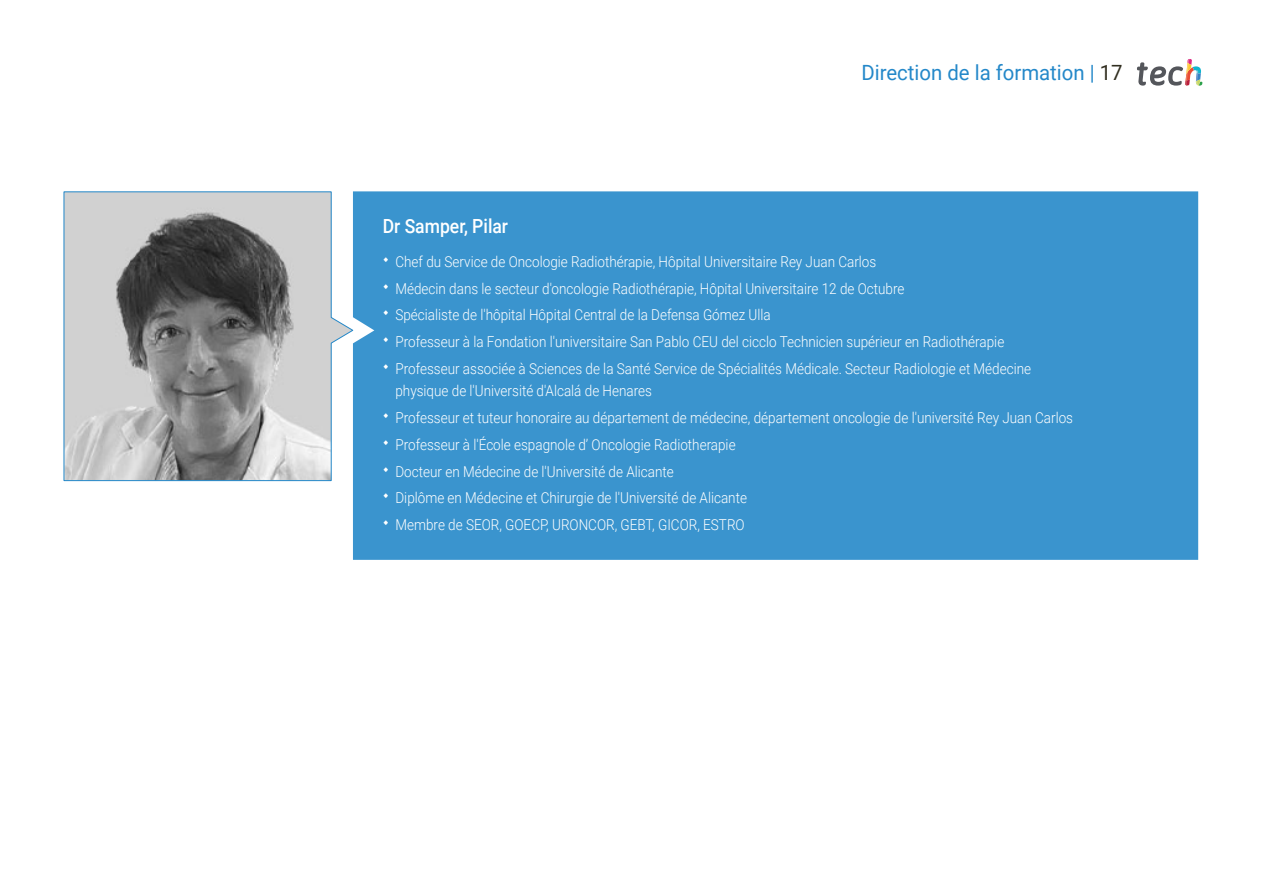
<style>
.page{position:relative;width:1263px;height:893px;background:#fff}
.page>*{position:absolute;margin:0;border:0;box-sizing:border-box;transform-origin:0 0}
.t1{font:21px "Roboto";color:#2488c9}
.t2{font:500 19.5px "Roboto";color:#fff;scale:.9 1}
.t3{font:300 15px/26.7px "Roboto";color:#fff;scale:.9 1}
.s1{color:#312e20}
</style>
<div class="page">
<div style="left:353px;top:191px;width:845px;height:369px;background:#3a94ce"></div>
<svg style="left:64px;top:191px;width:289px;height:290px;background:#a7a9a9"></svg>
<svg style="left:1137px;top:59px;width:65px;height:27px"></svg>
<svg style="left:384px;top:257px;width:4px;height:5px"></svg>
<svg style="left:384px;top:284px;width:4px;height:5px"></svg>
<svg style="left:384px;top:310px;width:4px;height:5px"></svg>
<svg style="left:384px;top:337px;width:4px;height:5px"></svg>
<svg style="left:384px;top:364px;width:4px;height:5px"></svg>
<svg style="left:384px;top:413px;width:4px;height:5px"></svg>
<svg style="left:384px;top:440px;width:4px;height:5px"></svg>
<svg style="left:384px;top:467px;width:4px;height:5px"></svg>
<svg style="left:384px;top:493px;width:4px;height:5px"></svg>
<svg style="left:384px;top:520px;width:4px;height:5px"></svg>
<h1 class="t1" style="left:861px;top:57px;width:263px">Direction de la formation | <span class="s1">17</span></h1>
<h2 class="t2" style="left:383px;top:212px;width:141px">Dr Samper, Pilar</h2>
<p class="t3" style="left:395px;top:248px;width:708px">Chef du Service de Oncologie Radiothérapie, Hôpital Universitaire Rey Juan Carlos<br>Médecin dans le secteur d'oncologie Radiothérapie, Hôpital Universitaire 12 de Octubre<br>Spécialiste de l'hôpital Hôpital Central de la Defensa Gómez Ulla<br>Professeur à la Fondation l'universitaire San Pablo CEU del cicclo Technicien supérieur en Radiothérapie Professeur associée à Sciences de la Santé Service de Spécialités Médicale. Secteur Radiologie et Médecine</p>
<p class="t3" style="left:395px;top:377px;width:754px">physique de l'Université d'Alcalá de Henares<br>Professeur et tuteur honoraire au département de médecine, département oncologie de l'université Rey Juan Carlos Professeur à l'École espagnole d’ Oncologie Radiotherapie<br>Docteur en Médecine de l'Université de Alicante<br>Diplôme en Médecine et Chirurgie de l'Université de Alicante<br>Membre de SEOR, GOECP, URONCOR, GEBT, GICOR, ESTRO</p>
</div>
